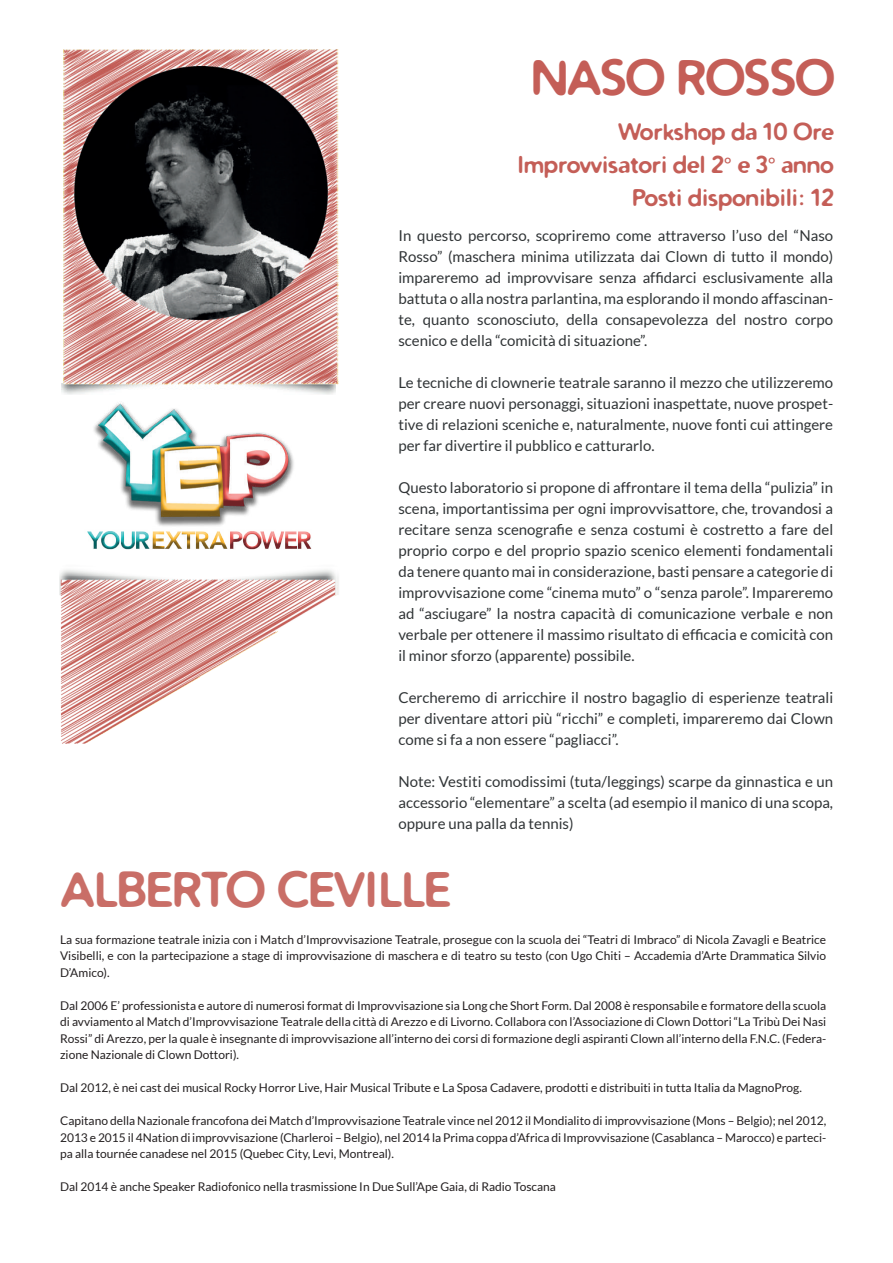
<style>
.page{position:relative;width:893px;height:1263px;background:#fff}
.page>*{position:absolute;margin:0;border:0;box-sizing:border-box;transform-origin:0 0}
.t1{font:700 46.5px "Distro";letter-spacing:.025em;color:#c96e67}
.t2{font:700 46.5px "Distro";letter-spacing:.025em;color:#c45e57}
.t3{font:700 22.5px/33px "Distro";letter-spacing:.025em;color:#c45e57;text-align:right}
.t4{font:15px/21px "Lato";color:#303436;text-align:justify}
.t5{font:12px/16.5px "Lato";color:#231f20;text-align:justify}
.s1{font-family:"Myriad Pro";font-weight:400}
</style>
<div class="page">
<img style="left:61px;top:384px;width:275px;height:11px">
<img style="left:87px;top:403px;width:225px;height:147px">
<img style="left:64px;top:50px;width:274px;height:334px">
<img style="left:60px;top:570px;width:277px;height:174px">
<h1 class="t2" style="left:532px;top:47px;width:303px">NASO ROSSO</h1>
<h2 class="t3" style="left:517px;top:115px;width:317px">Workshop da 10 Ore<br>Improvvisatori del 2<span class="s1">°</span> e 3<span class="s1">°</span> anno<br>Posti disponibili: 12</h2>
<p class="t4" style="left:398px;top:225px;width:436px">In questo percorso, scopriremo come attraverso l’uso del “Naso Rosso” (maschera minima utilizzata dai Clown di tutto il mondo) impareremo ad improvvisare senza affidarci esclusivamente alla battuta o alla nostra parlantina, ma esplorando il mondo affascinan&shy;te, quanto sconosciuto, della consapevolezza del nostro corpo scenico e della “comicità di situazione”.</p>
<p class="t4" style="left:398px;top:372px;width:436px">Le tecniche di clownerie teatrale saranno il mezzo che utilizzeremo per creare nuovi personaggi, situazioni inaspettate, nuove prospet&shy;tive di relazioni sceniche e, naturalmente, nuove fonti cui attingere per far divertire il pubblico e catturarlo.</p>
<p class="t4" style="left:398px;top:477px;width:436px">Questo laboratorio si propone di affrontare il tema della “pulizia” in scena, importantissima per ogni improvvisattore, che, trovandosi a recitare senza scenografie e senza costumi è costretto a fare del proprio corpo e del proprio spazio scenico elementi fondamentali da tenere quanto mai in considerazione, basti pensare a categorie di improvvisazione come “cinema muto” o “senza parole”. Impareremo ad “asciugare” la nostra capacità di comunicazione verbale e non verbale per ottenere il massimo risultato di efficacia e comicità con il minor sforzo (apparente) possibile.</p>
<p class="t4" style="left:398px;top:687px;width:436px">Cercheremo di arricchire il nostro bagaglio di esperienze teatrali per diventare attori più “ricchi” e completi, impareremo dai Clown come si fa a non essere “pagliacci”.</p>
<p class="t4" style="left:398px;top:771px;width:436px">Note: Vestiti comodissimi (tuta/leggings) scarpe da ginnastica e un accessorio “elementare” a scelta (ad esempio il manico di una scopa, oppure una palla da tennis)</p>
<h1 class="t1" style="left:61px;top:859px;width:389px">ALBERTO CEVILLE</h1>
<p class="t5" style="left:60px;top:931px;width:768px">La sua formazione teatrale inizia con i Match d’Improvvisazione Teatrale, prosegue con la scuola dei “Teatri di Imbraco” di Nicola Zavagli e Beatrice Visibelli, e con la partecipazione a stage di improvvisazione di maschera e di teatro su testo (con Ugo Chiti – Accademia d’Arte Drammatica Silvio D’Amico).</p>
<p class="t5" style="left:60px;top:997px;width:768px">Dal 2006 E’ professionista e autore di numerosi format di Improvvisazione sia Long che Short Form. Dal 2008 è responsabile e formatore della scuola di avviamento al Match d’Improvvisazione Teatrale della città di Arezzo e di Livorno. Collabora con l’Associazione di Clown Dottori “La Tribù Dei Nasi Rossi” di Arezzo, per la quale è insegnante di improvvisazione all’interno dei corsi di formazione degli aspiranti Clown all’interno della F.N.C. (Federa&shy;zione Nazionale di Clown Dottori).</p>
<p class="t5" style="left:60px;top:1079px;width:743px">Dal 2012, è nei cast dei musical Rocky Horror Live, Hair Musical Tribute e La Sposa Cadavere, prodotti e distribuiti in tutta Italia da MagnoProg.</p>
<p class="t5" style="left:60px;top:1112px;width:768px">Capitano della Nazionale francofona dei Match d’Improvvisazione Teatrale vince nel 2012 il Mondialito di improvvisazione (Mons – Belgio); nel 2012, 2013 e 2015 il 4Nation di improvvisazione (Charleroi – Belgio), nel 2014 la Prima coppa d’Africa di Improvvisazione (Casablanca – Marocco) e parteci&shy;pa alla tournée canadese nel 2015 (Quebec City, Levi, Montreal).</p>
<p class="t5" style="left:60px;top:1178px;width:497px">Dal 2014 è anche Speaker Radiofonico nella trasmissione In Due Sull’Ape Gaia, di Radio Toscana</p>
</div>
